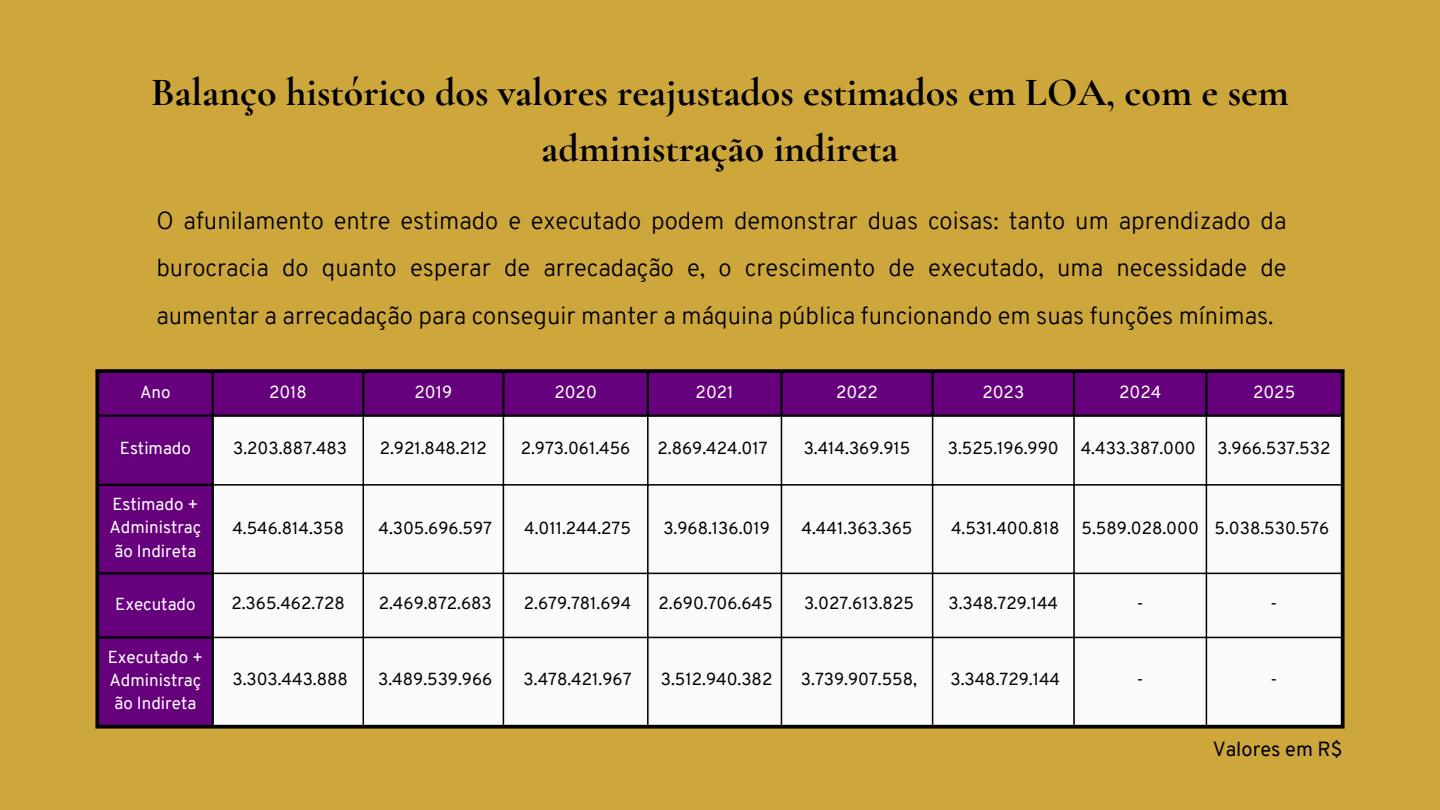
<style>
.page{position:relative;width:1440px;height:810px;background:#cda63c}
.page>*{position:absolute;margin:0;border:0;box-sizing:border-box;transform-origin:0 0}
.t1{font:700 40px/55.5px "Cormorant Garamond";color:#000;text-align:center}
.t2{font:300 24px/47.2px "Overpass";color:#000;text-align:justify}
.t3{font:20px "Overpass";color:#000}
.t4{font:17px "Overpass";color:#000}
.t5{font:17px/23.2px "Overpass";color:#fff;text-align:center}
</style>
<div class="page">
<div style="left:99px;top:373px;width:1242px;height:352px;background:#66007c"></div>
<div style="left:214px;top:417px;width:1127px;height:308px;background:#fafafa"></div>
<hr style="left:363px;top:417px;width:1px;height:308px;background:#000">
<hr style="left:503px;top:417px;width:1px;height:308px;background:#000">
<hr style="left:647px;top:417px;width:2px;height:308px;background:#000">
<hr style="left:781px;top:417px;width:1px;height:308px;background:#000">
<hr style="left:932px;top:417px;width:1px;height:308px;background:#000">
<hr style="left:1073px;top:417px;width:2px;height:308px;background:#000">
<hr style="left:1206px;top:417px;width:1px;height:308px;background:#000">
<hr style="left:214px;top:484px;width:1127px;height:2px;background:#000">
<hr style="left:214px;top:573px;width:1127px;height:1px;background:#000">
<hr style="left:214px;top:637px;width:1127px;height:1px;background:#000">
<hr style="left:212px;top:373px;width:2px;height:352px;background:#000">
<hr style="left:362px;top:373px;width:2px;height:42px;background:#000">
<hr style="left:502px;top:373px;width:3px;height:42px;background:#000">
<hr style="left:647px;top:373px;width:2px;height:42px;background:#000">
<hr style="left:780px;top:373px;width:3px;height:42px;background:#000">
<hr style="left:931px;top:373px;width:3px;height:42px;background:#000">
<hr style="left:1073px;top:373px;width:2px;height:42px;background:#000">
<hr style="left:1205px;top:373px;width:3px;height:42px;background:#000">
<hr style="left:99px;top:415px;width:1242px;height:2px;background:#000">
<hr style="left:99px;top:484px;width:115px;height:2px;background:#000">
<hr style="left:99px;top:572px;width:115px;height:2px;background:#000">
<hr style="left:99px;top:636px;width:115px;height:3px;background:#000">
<svg style="left:95px;top:373px;width:4px;height:352px"></svg>
<svg style="left:1341px;top:373px;width:4px;height:352px"></svg>
<svg style="left:95px;top:369px;width:1250px;height:4px;background:#0b0903"></svg>
<svg style="left:95px;top:725px;width:1250px;height:4px;background:#151106"></svg>
<p class="t1" style="left:151px;top:65px;width:1139px">Balanço histórico dos valores reajustados estimados em LOA, com e sem administração indireta</p>
<p class="t2" style="left:156px;top:200px;width:1132px">O afunilamento entre estimado e executado podem demonstrar duas coisas: tanto um aprendizado da burocracia do quanto esperar de arrecadação e, o crescimento de executado, uma necessidade de aumentar a arrecadação para conseguir manter a máquina pública funcionando em suas funções mínimas.</p>
<h1 class="t5" style="left:140px;top:382px;width:32px">Ano</h1>
<h2 class="t5" style="left:269px;top:382px;width:39px">2018</h2>
<p class="t5" style="left:414px;top:382px;width:39px">2019</p>
<p class="t5" style="left:554px;top:382px;width:44px">2020</p>
<p class="t5" style="left:696px;top:382px;width:39px">2021</p>
<p class="t5" style="left:836px;top:382px;width:44px">2022</p>
<p class="t5" style="left:982px;top:382px;width:43px">2023</p>
<p class="t5" style="left:1119px;top:382px;width:44px">2024</p>
<p class="t5" style="left:1253px;top:382px;width:44px">2025</p>
<p class="t5" style="left:120px;top:438px;width:73px">Estimado</p>
<p class="t4" style="left:233px;top:442px;width:115px">3.203.887.483</p>
<p class="t4" style="left:380px;top:442px;width:109px">2.921.848.212</p>
<p class="t4" style="left:521px;top:442px;width:111px">2.973.061.456</p>
<p class="t4" style="left:658px;top:442px;width:112px">2.869.424.017</p>
<p class="t4" style="left:804px;top:442px;width:108px">3.414.369.915</p>
<p class="t4" style="left:948px;top:442px;width:112px">3.525.196.990</p>
<p class="t4" style="left:1081px;top:442px;width:117px">4.433.387.000</p>
<p class="t4" style="left:1217px;top:442px;width:114px">3.966.537.532</p>
<p class="t5" style="left:109px;top:494px;width:94px">Estimado +<br>Administraç ão Indireta</p>
<p class="t4" style="left:232px;top:521px;width:113px">4.546.814.358</p>
<p class="t4" style="left:378px;top:521px;width:115px">4.305.696.597</p>
<p class="t4" style="left:524px;top:521px;width:108px">4.011.244.275</p>
<p class="t4" style="left:663px;top:521px;width:108px">3.968.136.019</p>
<p class="t4" style="left:802px;top:521px;width:112px">4.441.363.365</p>
<p class="t4" style="left:951px;top:521px;width:110px">4.531.400.818</p>
<p class="t4" style="left:1082px;top:521px;width:119px">5.589.028.000</p>
<p class="t4" style="left:1215px;top:521px;width:116px">5.038.530.576</p>
<p class="t5" style="left:115px;top:594px;width:82px">Executado</p>
<p class="t4" style="left:231px;top:597px;width:115px">2.365.462.728</p>
<p class="t4" style="left:379px;top:597px;width:115px">2.469.872.683</p>
<p class="t4" style="left:524px;top:597px;width:109px">2.679.781.694</p>
<p class="t4" style="left:659px;top:597px;width:116px">2.690.706.645</p>
<p class="t4" style="left:804px;top:597px;width:111px">3.027.613.825</p>
<p class="t4" style="left:948px;top:597px;width:111px">3.348.729.144</p>
<p class="t4" style="left:1137px;top:597px;width:8px">-</p>
<p class="t4" style="left:1271px;top:597px;width:8px">-</p>
<p class="t5" style="left:108px;top:647px;width:97px">Executado +<br>Administraç ão Indireta</p>
<p class="t4" style="left:232px;top:673px;width:117px">3.303.443.888</p>
<p class="t4" style="left:378px;top:673px;width:116px">3.489.539.966</p>
<p class="t4" style="left:524px;top:673px;width:109px">3.478.421.967</p>
<p class="t4" style="left:661px;top:673px;width:113px">3.512.940.382</p>
<p class="t4" style="left:801px;top:673px;width:118px">3.739.907.558,</p>
<p class="t4" style="left:950px;top:673px;width:111px">3.348.729.144</p>
<p class="t4" style="left:1137px;top:673px;width:8px">-</p>
<p class="t4" style="left:1271px;top:673px;width:8px">-</p>
<p class="t3" style="left:1213px;top:741px;width:131px">Valores em R$</p>
</div>
